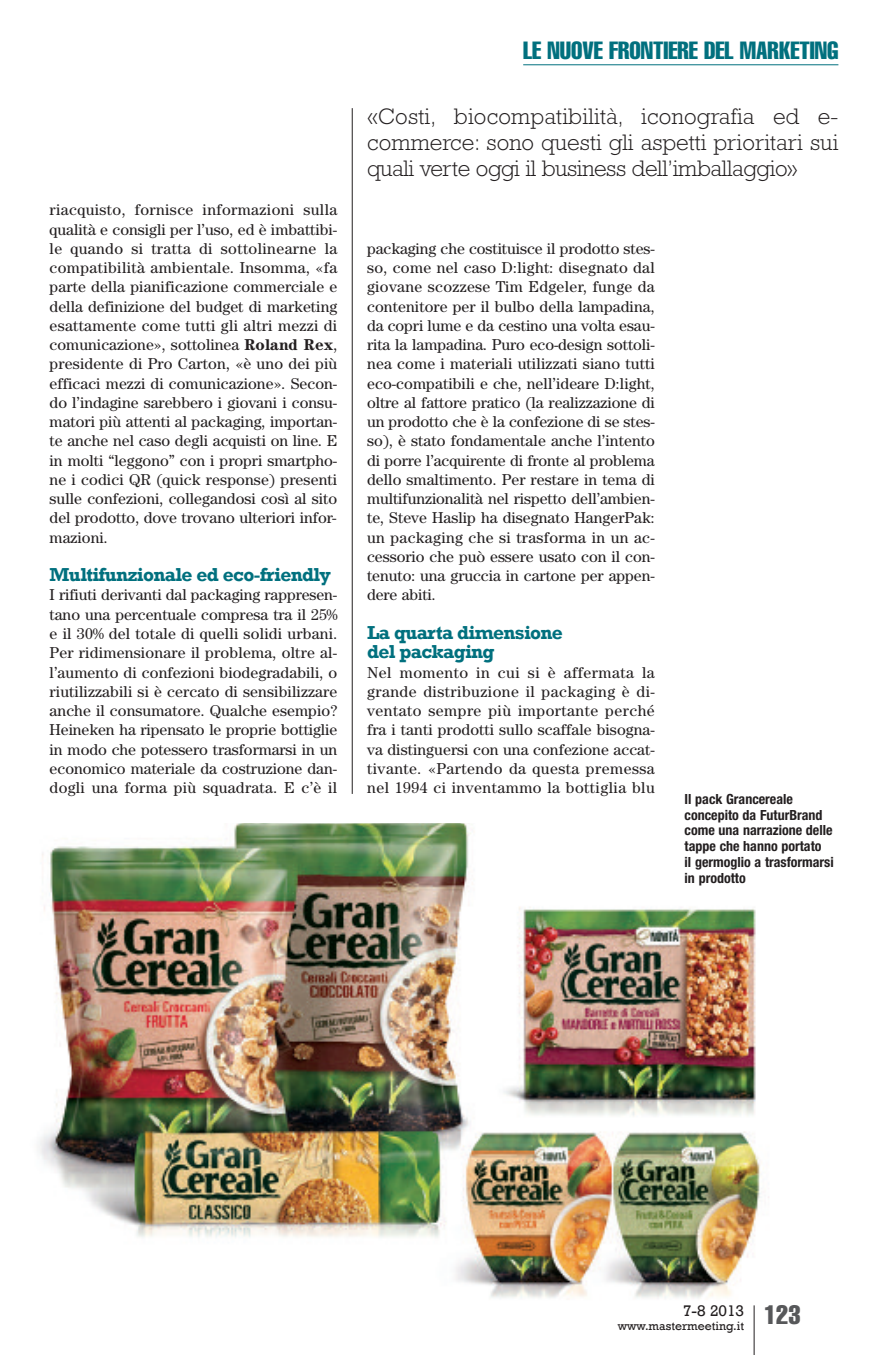
<style>
.page{position:relative;width:893px;height:1355px;background:#fff}
.page>*{position:absolute;margin:0;border:0;box-sizing:border-box;transform-origin:0 0}
.t1{font:extra-condensed 24.5px "Helvetica";color:#01707e}
.t2{font:300 22.75px/26.2px "Rockwell";letter-spacing:-.015em;color:#231f20;text-align:justify}
.t3{font:700 19.25px/19.2px "Rockwell";letter-spacing:-.035em;color:#01707e}
.t4{font:15.75px/19.2px "Century";color:#231f20;text-align:justify}
.t5{font:15.75px "Rockwell";color:#231f20}
.t6{font:700 condensed 14px/15.8px "Helvetica Neue";color:#231f20}
.t7{font:12.25px "Rockwell";color:#231f20}
.s1{font-weight:700}
</style>
<div class="page">
<img style="left:38px;top:823px;width:731px;height:476px">
<hr style="left:754px;top:1305px;width:1px;height:49px;background:#231f20">
<hr style="left:523px;top:64px;width:315px;height:1px;background:#01707e">
<hr style="left:352px;top:108px;width:1px;height:685px;background:#231f20">
<p class="t4" style="left:50px;top:202px;width:289px">riacquisto, fornisce informazioni sulla qualità e consigli per l’uso, ed è imbattibi&shy;le quando si tratta di sottolinearne la compatibilità ambientale. Insomma, «fa parte della pianificazione commerciale e della definizione del budget di marketing esattamente come tutti gli altri mezzi di comunicazione», sottolinea <span class="s1">Roland Rex</span>, presidente di Pro Carton, «è uno dei più efficaci mezzi di comunicazione». Secon&shy;do l’indagine sarebbero i giovani i consu&shy;matori più attenti al packaging, importan&shy;te anche nel caso degli acquisti on line. E in molti “leggono” con i propri smartpho&shy;ne i codici QR (quick response) presenti sulle confezioni, collegandosi così al sito del prodotto, dove trovano ulteriori infor&shy;mazioni.</p>
<p class="t3" style="left:50px;top:564px;width:283px">Multifunzionale ed eco-friendly</p>
<p class="t4" style="left:50px;top:587px;width:289px">I rifiuti derivanti dal packaging rappresen&shy;tano una percentuale compresa tra il 25% e il 30% del totale di quelli solidi urbani.<br>Per ridimensionare il problema, oltre al&shy;l’aumento di confezioni biodegradabili, o riutilizzabili si è cercato di sensibilizzare anche il consumatore. Qualche esempio?<br>Heineken ha ripensato le proprie bottiglie in modo che potessero trasformarsi in un economico materiale da costruzione dan&shy;dogli una forma più squadrata. E c’è il</p>
<h1 class="t1" style="left:523px;top:42px;width:317px">LE NUOVE FRONTIERE DEL MARKETING</h1>
<h2 class="t2" style="left:367px;top:105px;width:473px">«Costi, biocompatibilità, iconografia ed e&shy;commerce: sono questi gli aspetti prioritari sui quali verte oggi il business dell’imballaggio»</h2>
<p class="t4" style="left:367px;top:240px;width:289px">packaging che costituisce il prodotto stes&shy;so, come nel caso D:light: disegnato dal giovane scozzese Tim Edgeler, funge da contenitore per il bulbo della lampadina, da copri lume e da cestino una volta esau&shy;rita la lampadina. Puro eco-design sottoli&shy;nea come i materiali utilizzati siano tutti eco-compatibili e che, nell’ideare D:light, oltre al fattore pratico (la realizzazione di un prodotto che è la confezione di se stes&shy;so), è stato fondamentale anche l’intento di porre l’acquirente di fronte al problema dello smaltimento. Per restare in tema di multifunzionalità nel rispetto dell’ambien&shy;te, Steve Haslip ha disegnato HangerPak: un packaging che si trasforma in un ac&shy;cessorio che può essere usato con il con&shy;tenuto: una gruccia in cartone per appen&shy;dere abiti.</p>
<p class="t3" style="left:367px;top:622px;width:197px">La quarta dimensione del packaging</p>
<p class="t4" style="left:367px;top:664px;width:289px">Nel momento in cui si è affermata la grande distribuzione il packaging è di&shy;ventato sempre più importante perché fra i tanti prodotti sullo scaffale bisogna&shy;va distinguersi con una confezione accat&shy;tivante. «Partendo da questa premessa nel 1994 ci inventammo la bottiglia blu</p>
<p class="t6" style="left:685px;top:792px;width:151px">Il pack Grancereale concepito da FuturBrand come una narrazione delle tappe che hanno portato<br>il germoglio a trasformarsi in prodotto</p>
<p class="t7" style="left:618px;top:1318px;width:184px">www.mastermeeting.it <sup>123</sup></p>
<p class="t5" style="left:683px;top:1300px;width:63px">7-8 2013</p>
</div>
